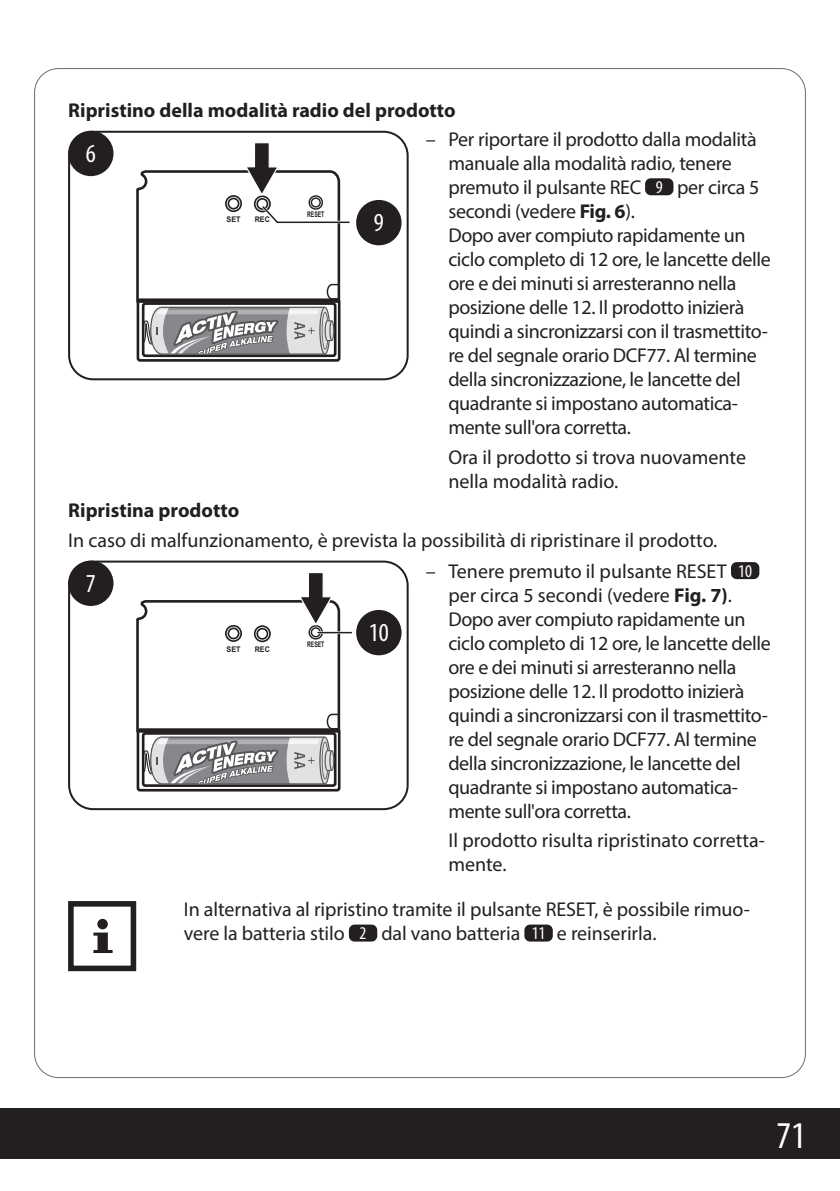
<style>
.page{position:relative;width:840px;height:1191px;background:#fff}
.page>*{position:absolute;margin:0;border:0;box-sizing:border-box;transform-origin:0 0}
.t1{font:condensed 38px "Myriad Pro";color:#fff}
.t2{font:condensed 26px "Myriad Pro";color:#fff}
.t3{font:20px/24px "Myriad Pro";letter-spacing:-.02em;color:#231f20}
.t4{font:20px/24px "Myriad Pro";color:#231f20}
.t5{font:700 20px "Myriad Pro";color:#231f20}
.t6{font:700 7.8px "Arial";color:#231f20;scale:.92 1}
.t7{font:700 7.8px "Arial";color:#231f20;scale:.67 1}
.s1{font-stretch:condensed;font-size:18px;color:#fff}
.s2{font-weight:700}
</style>
<div class="page">
<div style="left:0;top:1108px;width:839px;height:51px;background:#231f20"></div>
<div style="left:136px;top:298px;width:204px;height:64px;border:3px solid #231f20;border-radius:2px"></div>
<div style="left:142px;top:302px;width:194px;height:55px;border:3px solid #231f20;border-radius:2px"></div>
<div style="left:68px;top:131px;width:340px;height:249px;border:2px solid #231f20;border-radius:24px"></div>
<div style="left:69px;top:132px;width:43px;height:43px;background:#231f20;border-radius:50%"></div>
<div style="left:68px;top:131px;width:45px;height:45px;border:2px solid #231f20;border-radius:50%"></div>
<svg style="left:136px;top:143px;width:214px;height:212px"></svg>
<div style="left:357px;top:201px;width:43px;height:43px;background:#231f20;border-radius:50%"></div>
<div style="left:356px;top:200px;width:45px;height:45px;border:2px solid #231f20;border-radius:50%"></div>
<div style="left:644px;top:178px;width:29px;height:17px;background:#231f20;border-radius:6px"></div>
<div style="left:136px;top:728px;width:204px;height:63px;border:3px solid #231f20;border-radius:2px"></div>
<div style="left:142px;top:732px;width:194px;height:55px;border:3px solid #231f20;border-radius:2px"></div>
<div style="left:68px;top:560px;width:340px;height:250px;border:2px solid #231f20;border-radius:24px"></div>
<div style="left:69px;top:561px;width:43px;height:44px;background:#231f20;border-radius:50%"></div>
<div style="left:68px;top:560px;width:45px;height:46px;border:2px solid #231f20;border-radius:50%"></div>
<svg style="left:136px;top:573px;width:204px;height:211px"></svg>
<div style="left:357px;top:611px;width:43px;height:43px;background:#231f20;border-radius:50%"></div>
<div style="left:356px;top:610px;width:45px;height:45px;border:2px solid #231f20;border-radius:50%"></div>
<hr style="left:318px;top:631px;width:33px;height:3px;background:#fff">
<hr style="left:318px;top:632px;width:33px;height:1px;background:#231f20">
<div style="left:730px;top:562px;width:29px;height:17px;background:#231f20;border-radius:6px"></div>
<div style="left:68px;top:901px;width:68px;height:70px;border:6px solid #231f20"></div>
<div style="left:97px;top:918px;width:11px;height:11px;background:#231f20;border-radius:50%"></div>
<svg style="left:93px;top:932px;width:19px;height:21px"></svg>
<div style="left:349px;top:924px;width:28px;height:17px;background:#231f20;border-radius:6px"></div>
<div style="left:524px;top:924px;width:28px;height:17px;background:#231f20;border-radius:6px"></div>
<p class="t5" style="left:68px;top:97px;width:389px">Ripristino della modalità radio del prodotto</p>
<h2 class="t2" style="left:86px;top:138px;width:12px">6</h2>
<p class="t6" style="left:226px;top:214px;width:17px">SET</p>
<p class="t6" style="left:255px;top:214px;width:18px">REC</p>
<p class="t7" style="left:307px;top:209px;width:27px">RESET</p>
<h2 class="t2" style="left:373px;top:207px;width:12px">9</h2>
<p class="t3" style="left:448px;top:127px;width:323px;text-indent:-23px">– Per riportare il prodotto dalla modalità manuale alla modalità radio, tenere premuto il pulsante REC <span class="s1">9</span> per circa 5 secondi (vedere <span class="s2">Fig. 6</span>).<br>Dopo aver compiuto rapidamente un ciclo completo di 12 ore, le lancette delle ore e dei minuti si arresteranno nella posizione delle 12. Il prodotto inizierà quindi a sincronizzarsi con il trasmettito&shy;re del segnale orario DCF77. Al termine della sincronizzazione, le lancette del quadrante si impostano automatica&shy;mente sull'ora corretta.</p>
<p class="t4" style="left:448px;top:444px;width:299px">Ora il prodotto si trova nuovamente nella modalità radio.</p>
<p class="t5" style="left:68px;top:497px;width:172px">Ripristina prodotto</p>
<p class="t4" style="left:68px;top:528px;width:650px">In caso di malfunzionamento, è prevista la possibilità di ripristinare il prodotto.</p>
<h2 class="t2" style="left:86px;top:568px;width:12px">7</h2>
<p class="t3" style="left:448px;top:558px;width:323px;text-indent:-23px">– Tenere premuto il pulsante RESET <span class="s1">10 </span>per circa 5 secondi (vedere <span class="s2">Fig. 7)</span>.<br>Dopo aver compiuto rapidamente un ciclo completo di 12 ore, le lancette delle ore e dei minuti si arresteranno nella posizione delle 12. Il prodotto inizierà quindi a sincronizzarsi con il trasmettito&shy;re del segnale orario DCF77. Al termine della sincronizzazione, le lancette del quadrante si impostano automatica&shy;mente sull'ora corretta.</p>
<p class="t4" style="left:448px;top:828px;width:318px">Il prodotto risulta ripristinato corretta&shy;mente.</p>
<p class="t3" style="left:184px;top:897px;width:567px">In alternativa al ripristino tramite il pulsante RESET, è possibile rimuo&shy;vere la batteria stilo <span class="s1">2</span> dal vano batteria <span class="s1">11</span> e reinserirla.</p>
<h2 class="t2" style="left:368px;top:617px;width:22px">10</h2>
<p class="t7" style="left:307px;top:639px;width:27px">RESET</p>
<p class="t6" style="left:226px;top:643px;width:17px">SET</p>
<p class="t6" style="left:255px;top:643px;width:18px">REC</p>
<h1 class="t1" style="left:776px;top:1112px;width:31px">71</h1>
</div>
